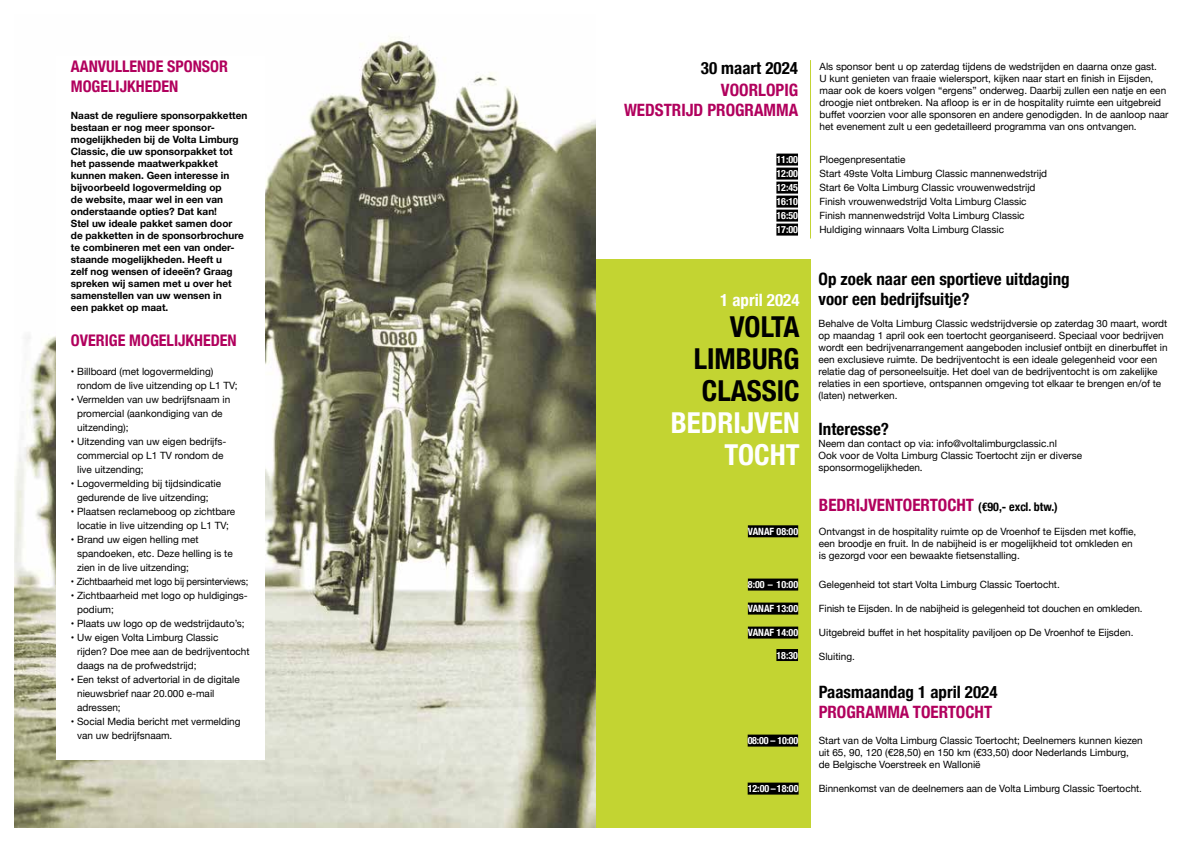
<style>
.page{position:relative;width:1191px;height:842px;background:#fff}
.page>*{position:absolute;margin:0;border:0;box-sizing:border-box;transform-origin:0 0}
.t1{font:700 condensed 28.8px/32px "Helvetica Neue";color:#000;text-align:justify}
.t2{font:700 condensed 28.8px/32px "Helvetica Neue";color:#fff;text-align:right}
.t3{font:700 condensed 17px/20px "Helvetica Neue";color:#000}
.t4{font:700 condensed 17px/20px "Helvetica Neue";color:#b1005d;text-align:right}
.t5{font:700 condensed 17px "Helvetica Neue";color:#fff}
.t6{font:700 condensed 16px/20px "Helvetica Neue";color:#b1005d}
.t7{font:10px/12px "Helvetica Neue";color:#000}
.t8{font:700 10px/12px "Helvetica Neue";color:#000}
.t9{font:700 condensed 10px "Helvetica Neue";color:#fff}
.t10{font:10px "Helvetica Neue";color:#000;scale:.94 1}
.s1{font-family:"Minion Pro";font-size:12px}
.s2{font-size:12px;color:#000}
</style>
<div class="page">
<div style="left:595px;top:259px;width:216px;height:569px;background:#c3d432"></div>
<img style="left:14px;top:36px;width:581px;height:792px">
<div style="left:57px;top:57px;width:208px;height:703px;background:#fff"></div>
<div style="left:747px;top:735px;width:51px;height:12px;background:#000"></div>
<div style="left:747px;top:783px;width:51px;height:12px;background:#000"></div>
<div style="left:748px;top:525px;width:50px;height:12px;background:#000"></div>
<div style="left:748px;top:579px;width:50px;height:12px;background:#000"></div>
<div style="left:748px;top:603px;width:50px;height:12px;background:#000"></div>
<div style="left:748px;top:627px;width:50px;height:12px;background:#000"></div>
<div style="left:776px;top:649px;width:22px;height:12px;background:#000"></div>
<div style="left:776px;top:154px;width:22px;height:12px;background:#000"></div>
<div style="left:776px;top:168px;width:22px;height:12px;background:#000"></div>
<div style="left:776px;top:182px;width:22px;height:12px;background:#000"></div>
<div style="left:776px;top:196px;width:22px;height:12px;background:#000"></div>
<div style="left:776px;top:210px;width:22px;height:12px;background:#000"></div>
<div style="left:776px;top:224px;width:22px;height:12px;background:#000"></div>
<hr style="left:810px;top:60px;width:1px;height:179px;background:#c3d432">
<h3 class="t6" style="left:71px;top:55px;width:159px">AANVULLENDE SPONSOR<br>MOGELIJKHEDEN</h3>
<p class="t8" style="left:71px;top:110px;width:178px">Naast de reguliere sponsorpakketten bestaan er nog meer sponsor&shy;mogelijkheden bij de Volta Limburg<br>Classic, die uw sponsorpakket tot het passende maatwerkpakket kunnen maken. Geen interesse in bijvoorbeeld logovermelding op<br>de website, maar wel in een van onderstaande opties? Dat kan!<br>Stel uw ideale pakket samen door<br>de pakketten in de sponsorbrochure te combineren met een van onder&shy;staande mogelijkheden. Heeft u<br>zelf nog wensen of ideeën? Graag spreken wij samen met u over het samenstellen van uw wensen in<br>een pakket op maat.</p>
<h3 class="t6" style="left:71px;top:329px;width:167px">OVERIGE MOGELIJKHEDEN</h3>
<p class="t7" style="left:77px;top:365px;width:162px;line-height:14px;text-indent:-6px">• Billboard (met logovermelding) rondom de live uitzending op L1 TV;</p>
<p class="t7" style="left:77px;top:393px;width:154px;line-height:14px;text-indent:-6px">• Vermelden van uw bedrijfsnaam in promercial (aankondiging van de uitzending);</p>
<p class="t7" style="left:77px;top:435px;width:150px;line-height:14px;text-indent:-6px">• Uitzending van uw eigen bedrijfs&shy;commercial op L1 TV rondom de live uitzending;</p>
<p class="t7" style="left:77px;top:477px;width:145px;line-height:14px;text-indent:-6px">• Logovermelding bij tijdsindicatie gedurende de live uitzending;</p>
<p class="t7" style="left:71px;top:505px;width:166px;line-height:14px;text-align:center">• Plaatsen reclameboog op zichtbare locatie in live uitzending op L1 TV;</p>
<p class="t7" style="left:77px;top:533px;width:157px;line-height:14px;text-indent:-6px">• Brand uw eigen helling met spandoeken, etc. Deze helling is te zien in de live uitzending;</p>
<p class="t10" style="left:71px;top:574px;width:190px">• Zichtbaarheid met logo bij persinterviews;</p>
<p class="t7" style="left:77px;top:589px;width:171px;line-height:14px;text-indent:-6px">• Zichtbaarheid met logo op huldigings&shy;podium;</p>
<p class="t7" style="left:71px;top:618px;width:175px">• Plaats uw logo op de wedstrijdauto’s;</p>
<p class="t7" style="left:77px;top:631px;width:174px;line-height:14px;text-indent:-6px">• Uw eigen Volta Limburg Classic rijden? Doe mee aan de bedrijventocht daags na de profwedstrijd;</p>
<p class="t7" style="left:77px;top:673px;width:164px;line-height:14px;text-indent:-6px">• Een tekst of advertorial in de digitale nieuwsbrief naar 20.000 e-mail adressen;</p>
<p class="t7" style="left:77px;top:715px;width:165px;line-height:14px;text-indent:-6px">• Social Media bericht met vermelding van uw bedrijfsnaam.</p>
<h2 class="t3" style="left:701px;top:57px;width:99px">30 maart 2024</h2>
<h2 class="t4" style="left:624px;top:79px;width:176px">VOORLOPIG<br>WEDSTRIJD PROGRAMMA</h2>
<p class="t7" style="left:819px;top:61px;width:350px">Als sponsor bent u op zaterdag tijdens de wedstrijden en daarna onze gast.<br>U kunt genieten van fraaie wielersport, kijken naar start en finish in Eijsden, maar ook de koers volgen “ergens” onderweg. Daarbij zullen een natje en een droogje niet ontbreken. Na afloop is er in de hospitality ruimte een uitgebreid buffet voorzien voor alle sponsoren en andere genodigden. In de aanloop naar het evenement zult u een gedetailleerd programma van ons ontvangen.</p>
<p class="t9" style="left:776px;top:151px;width:23px">11:00</p>
<p class="t7" style="left:819px;top:154px;width:88px">Ploegenpresentatie</p>
<p class="t9" style="left:776px;top:165px;width:23px">12:00</p>
<p class="t7" style="left:819px;top:168px;width:229px">Start 49ste Volta Limburg Classic mannenwedstrijd</p>
<p class="t9" style="left:776px;top:179px;width:23px">12:45</p>
<p class="t7" style="left:819px;top:182px;width:218px">Start 6e Volta Limburg Classic vrouwenwedstrijd</p>
<p class="t9" style="left:776px;top:193px;width:23px">16:10</p>
<p class="t7" style="left:819px;top:196px;width:209px">Finish vrouwenwedstrijd Volta Limburg Classic</p>
<p class="t9" style="left:776px;top:207px;width:23px">16:50</p>
<p class="t7" style="left:819px;top:210px;width:207px">Finish mannenwedstrijd Volta Limburg Classic</p>
<p class="t9" style="left:776px;top:221px;width:23px">17:00</p>
<p class="t7" style="left:819px;top:224px;width:186px">Huldiging winnaars Volta Limburg Classic</p>
<h2 class="t5" style="left:720px;top:286px;width:81px">1 april 2024</h2>
<h1 class="t1" style="left:694px;top:309px;width:107px;text-indent:36px">VOLTA LIMBURG CLASSIC</h1>
<h1 class="t2" style="left:671px;top:405px;width:130px">BEDRIJVEN<br>TOCHT</h1>
<h2 class="t3" style="left:818px;top:268px;width:253px">Op zoek naar een sportieve uitdaging voor een bedrijfsuitje?</h2>
<p class="t7" style="left:818px;top:318px;width:350px">Behalve de Volta Limburg Classic wedstrijdversie op zaterdag 30 maart, wordt op maandag 1 april ook een toertocht georganiseerd. Speciaal voor bedrijven wordt een bedrijvenarrangement aangeboden inclusief ontbijt en dinerbuffet in een exclusieve ruimte. De bedrijventocht is een ideale gelegenheid voor een relatie dag of personeelsuitje. Het doel van de bedrijventocht is om zakelijke relaties in een sportieve, ontspannen omgeving tot elkaar te brengen en/of te (laten) netwerken.</p>
<h2 class="t3" style="left:818px;top:418px;width:72px">Interesse?</h2>
<p class="t7" style="left:818px;top:438px;width:265px">Neem dan contact op via: info@voltalimburgclassic.nl<br>Ook voor de Volta Limburg Classic Toertocht zijn er diverse sponsormogelijkheden<span class="s1">.</span></p>
<h2 class="t4" style="left:819px;top:494px;width:240px">BEDRIJVENTOERTOCHT <span class="s2">(€90,- excl. btw.)</span></h2>
<p class="t9" style="left:748px;top:523px;width:52px">VANAF 08:00</p>
<p class="t7" style="left:819px;top:526px;width:319px">Ontvangst in de hospitality ruimte op de Vroenhof te Eijsden met koffie, een broodje en fruit. In de nabijheid is er mogelijkheid tot omkleden en is gezorgd voor een bewaakte fietsenstalling.</p>
<p class="t9" style="left:748px;top:576px;width:52px">8:00 – 10:00</p>
<p class="t7" style="left:819px;top:579px;width:242px">Gelegenheid tot start Volta Limburg Classic Toertocht.</p>
<p class="t9" style="left:748px;top:600px;width:52px">VANAF 13:00</p>
<p class="t7" style="left:819px;top:603px;width:325px">Finish te Eijsden. In de nabijheid is gelegenheid tot douchen en omkleden.</p>
<p class="t9" style="left:748px;top:624px;width:52px">VANAF 14:00</p>
<p class="t7" style="left:819px;top:627px;width:316px">Uitgebreid buffet in het hospitality paviljoen op De Vroenhof te Eijsden.</p>
<p class="t9" style="left:776px;top:647px;width:23px">18:30</p>
<p class="t7" style="left:819px;top:651px;width:37px">Sluiting.</p>
<h2 class="t3" style="left:818px;top:680px;width:180px">Paasmaandag 1 april 2024</h2>
<h2 class="t4" style="left:818px;top:700px;width:175px">PROGRAMMA TOERTOCHT</h2>
<p class="t9" style="left:747px;top:732px;width:52px">08:00 – 10:00</p>
<p class="t7" style="left:818px;top:735px;width:326px">Start van de Volta Limburg Classic Toertocht; Deelnemers kunnen kiezen uit 65, 90, 120 (€28,50) en 150 km (€33,50) door Nederlands Limburg, de Belgische Voerstreek en Wallonië</p>
<p class="t9" style="left:747px;top:780px;width:52px">12:00 – 18:00</p>
<p class="t7" style="left:818px;top:783px;width:325px">Binnenkomst van de deelnemers aan de Volta Limburg Classic Toertocht.</p>
</div>
